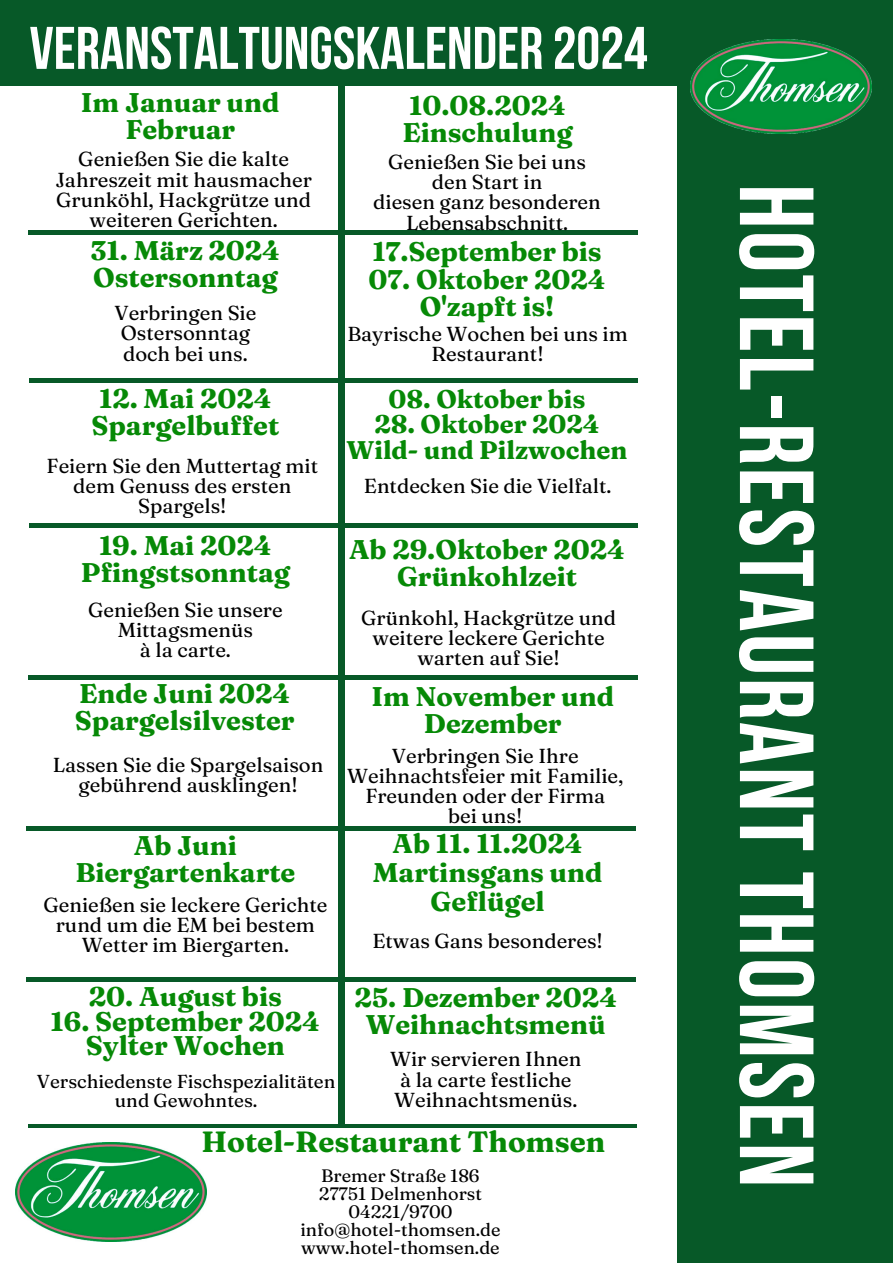
<style>
.page{position:relative;width:893px;height:1263px;background:#075928}
.page>*{position:absolute;margin:0;border:0;box-sizing:border-box;transform-origin:0 0}
.t1{font:700 105px "Bebas Neue";letter-spacing:.02em;color:#fff}
.t2{font:700 60px "Bebas Neue";color:#fff}
.t3{font:700 29.25px "Fraunces 9 pt";color:#068906}
.t4{font:700 27px/27px "Fraunces 9 pt";color:#068906;text-align:center}
.t5{font:700 25.5px/25.3px "Fraunces 9 pt";color:#068906;text-align:center}
.t6{font:20.25px/20.2px "Fraunces 9 pt";color:#000;text-align:center}
.t7{font:18.75px/18.6px "Fraunces 9 pt";color:#000;text-align:center}
.t8{font:18px "Fraunces 9 pt";color:#000}
</style>
<div class="page">
<div style="left:0;top:87px;width:677px;height:1176px;background:#fff"></div>
<hr style="left:28px;top:231px;width:610px;height:4px;background:#075928">
<hr style="left:30px;top:378px;width:608px;height:4px;background:#075928">
<hr style="left:30px;top:524px;width:608px;height:4px;background:#075928">
<hr style="left:29px;top:675px;width:609px;height:4px;background:#075928">
<hr style="left:26px;top:826px;width:609px;height:4px;background:#075928">
<hr style="left:28px;top:1124px;width:608px;height:4px;background:#075928">
<div style="left:338px;top:87px;width:6px;height:1037px;background:#075928"></div>
<img style="left:15px;top:1142px;width:192px;height:99px">
<img style="left:691px;top:40px;width:180px;height:93px">
<hr style="left:26px;top:977px;width:609px;height:4px;background:#075928">
<p class="t2" style="left:30px;top:24px;width:619px">VERANSTALTUNGSKALENDER 2024</p>
<h3 class="t4" style="left:81px;top:89px;width:200px">Im Januar und<br>Februar</h3>
<h5 class="t6" style="left:55px;top:149px;width:258px">Genießen Sie die kalte<br>Jahreszeit mit hausmacher<br>Grunköhl, Hackgrütze und weiteren Gerichten.</h5>
<p class="t4" style="left:91px;top:237px;width:191px;text-align:left">31. März 2024<br>Ostersonntag</p>
<h5 class="t6" style="left:114px;top:303px;width:143px">Verbringen Sie<br>Ostersonntag doch bei uns.</h5>
<h5 class="t4" style="left:91px;top:384px;width:189px;text-align:left">12. Mai 2024<br>Spargelbuffet</h5>
<p class="t6" style="left:47px;top:455px;width:273px">Feiern Sie den Muttertag mit dem Genuss des ersten<br>Spargels!</p>
<h3 class="t4" style="left:81px;top:532px;width:210px">19. Mai 2024<br>Pfingstsonntag</h3>
<p class="t6" style="left:88px;top:599px;width:196px">Genießen Sie unsere<br>Mittagsmenüs<br>à la carte.</p>
<h5 class="t4" style="left:75px;top:680px;width:221px;text-align:left">Ende Juni 2024<br>Spargelsilvester</h5>
<h3 class="t6" style="left:53px;top:754px;width:272px">Lassen Sie die Spargelsaison gebührend ausklingen!</h3>
<h5 class="t4" style="left:75px;top:832px;width:222px">Ab Juni<br>Biergartenkarte</h5>
<h3 class="t6" style="left:43px;top:894px;width:285px">Genießen sie leckere Gerichte rund um die EM bei bestem<br>Wetter im Biergarten.</h3>
<h5 class="t4" style="left:89px;top:983px;width:194px">20. August bis</h5>
<h5 class="t4" style="left:51px;top:1009px;width:271px;line-height:24.2px">16. September 2024<br>Sylter Wochen</h5>
<h5 class="t7" style="left:37px;top:1072px;width:300px">Verschiedenste Fischspezialitäten und Gewohntes.</h5>
<h2 class="t4" style="left:402px;top:92px;width:172px;text-align:left">10.08.2024<br>Einschulung</h2>
<p class="t6" style="left:373px;top:151px;width:229px">Genießen Sie bei uns den Start in<br>diesen ganz besonderen<br>Lebensabschnitt.</p>
<p class="t4" style="left:372px;top:238px;width:231px">17.September bis</p>
<p class="t4" style="left:368px;top:266px;width:239px">07. Oktober 2024<br>O'zapft is!</p>
<h5 class="t6" style="left:347px;top:323px;width:282px">Bayrische Wochen bei uns im<br>Restaurant!</h5>
<h3 class="t5" style="left:388px;top:386px;width:198px">08. Oktober bis</h3>
<h3 class="t5" style="left:346px;top:411px;width:282px">28. Oktober 2024<br>Wild- und Pilzwochen</h3>
<h5 class="t6" style="left:364px;top:476px;width:249px">Entdecken Sie die Vielfalt.</h5>
<h3 class="t4" style="left:349px;top:535px;width:278px">Ab 29.Oktober 2024<br>Grünkohlzeit</h3>
<h3 class="t6" style="left:361px;top:607px;width:256px">Grünkohl, Hackgrütze und weitere leckere Gerichte warten auf Sie!</h3>
<h5 class="t4" style="left:371px;top:683px;width:244px">Im November und<br>Dezember</h5>
<p class="t6" style="left:347px;top:745px;width:278px">Verbringen Sie Ihre<br>Weihnachtsfeier mit Familie,<br>Freunden oder der Firma<br>bei uns!</p>
<h5 class="t4" style="left:373px;top:828px;width:231px;line-height:29.2px">Ab 11. 11.2024<br>Martinsgans und<br>Geflügel</h5>
<h3 class="t6" style="left:372px;top:931px;width:232px">Etwas Gans besonderes!</h3>
<h3 class="t4" style="left:354px;top:983px;width:264px">25. Dezember 2024<br>Weihnachtsmenü</h3>
<h5 class="t6" style="left:390px;top:1049px;width:193px;text-align:left">Wir servieren Ihnen à la carte festliche<br>Weihnachtsmenüs.</h5>
<h3 class="t3" style="left:201px;top:1123px;width:405px">Hotel-Restaurant Thomsen</h3>
<h3 class="t8" style="left:321px;top:1165px;width:160px">Bremer Straße 186</h3>
<h5 class="t8" style="left:319px;top:1183px;width:164px">27751 Delmenhorst</h5>
<h5 class="t8" style="left:348px;top:1201px;width:106px">04221/9700</h5>
<p class="t8" style="left:300px;top:1219px;width:201px">info@hotel-thomsen.de</p>
<h3 class="t8" style="left:301px;top:1237px;width:200px">www.hotel-thomsen.de</h3>
<h4 class="t1" style="left:818px;top:184px;width:1005px;rotate:90deg">HOTEL-RESTAURANT THOMSEN</h4>
</div>
